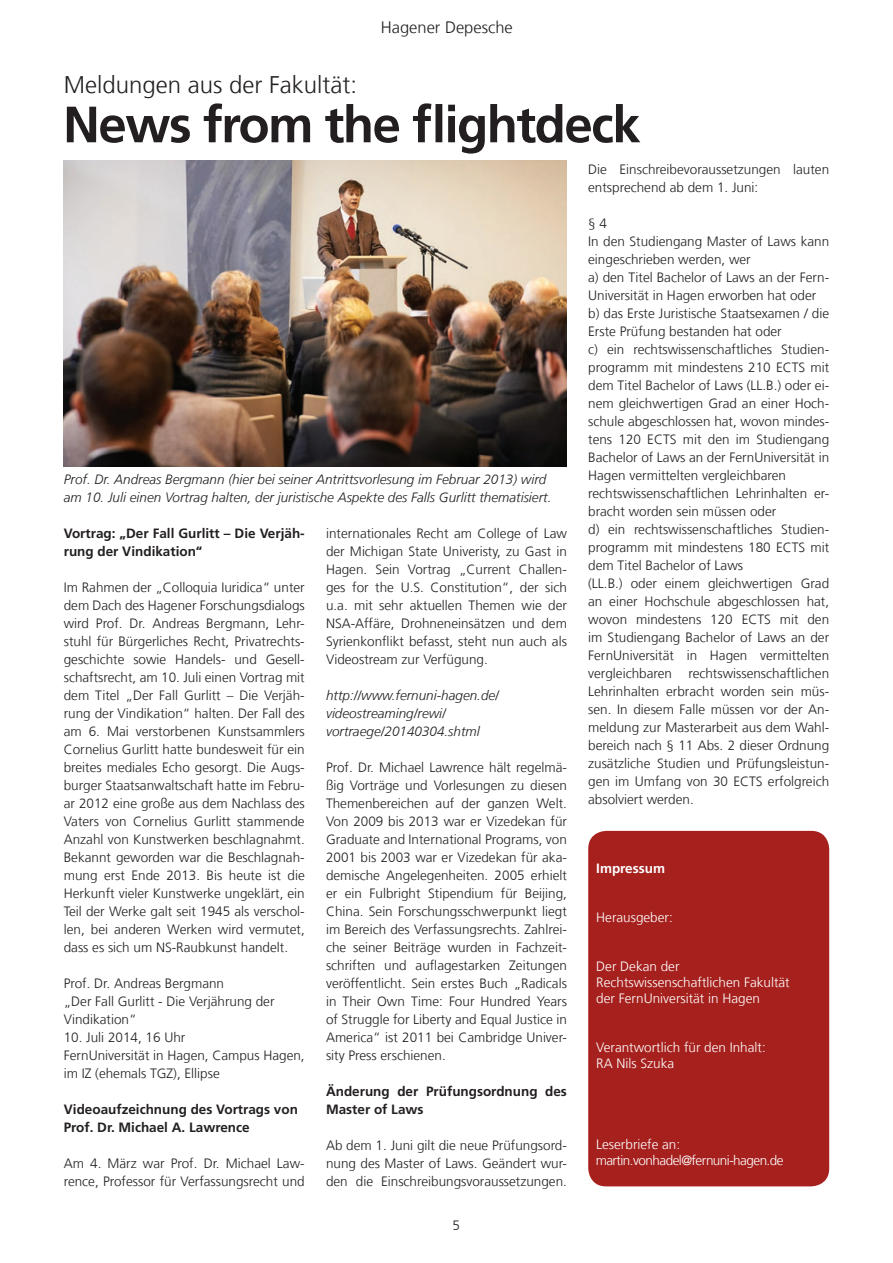
<style>
.page{position:relative;width:893px;height:1263px;background:#fff}
.page>*{position:absolute;margin:0;border:0;box-sizing:border-box;transform-origin:0 0}
.t1{font:700 51px "Frutiger LT Com";letter-spacing:-.03em;color:#231f20}
.t2{font:300 24px "Frutiger LT Com";color:#231f20}
.t3{font:300 16.5px "Frutiger LT Com";color:#231f20}
.t4{font:300 13.5px/18px "Frutiger LT Com";color:#231f20}
.t5{font:italic 300 13.5px/18px "Frutiger LT Com";color:#231f20}
.t6{font:700 13.5px/18px "Frutiger LT Com";color:#231f20}
.t7{font:300 13.5px/16.2px "Frutiger LT Com";color:#fff}
.t8{font:300 13.5px/16.2px "Frutiger LT Com";letter-spacing:-.04em;color:#fff}
.t9{font:700 13.5px "Frutiger LT Com";color:#fff}
</style>
<div class="page">
<div style="left:588px;top:831px;width:241px;height:355px;background:#a6211e;border-radius:18px"></div>
<img style="left:64px;top:160px;width:502px;height:306px">
<h2 class="t2" style="left:64px;top:71px;width:295px">Meldungen aus der Fakultät:</h2>
<p class="t3" style="left:381px;top:18px;width:134px">Hagener Depesche</p>
<h1 class="t1" style="left:63px;top:95px;width:579px">News from the flightdeck</h1>
<p class="t5" style="left:64px;top:471px;width:489px">Prof. Dr. Andreas Bergmann (hier bei seiner Antrittsvorlesung im Februar 2013) wird am 10. Juli einen Vortrag halten, der juristische Aspekte des Falls Gurlitt thematisiert.</p>
<p class="t6" style="left:64px;top:525px;width:242px">Vortrag: „Der Fall Gurlitt – Die Verjäh&shy;rung der Vindikation“</p>
<p class="t4" style="left:64px;top:579px;width:242px;text-align:justify">Im Rahmen der „Colloquia Iuridica“ unter dem Dach des Hagener Forschungsdialogs wird Prof. Dr. Andreas Bergmann, Lehr&shy;stuhl für Bürgerliches Recht, Privatrechts&shy;geschichte sowie Handels- und Gesell&shy;schaftsrecht, am 10. Juli einen Vortrag mit dem Titel „Der Fall Gurlitt – Die Verjäh&shy;rung der Vindikation“ halten. Der Fall des am 6. Mai verstorbenen Kunstsammlers Cornelius Gurlitt hatte bundesweit für ein breites mediales Echo gesorgt. Die Augs&shy;burger Staatsanwaltschaft hatte im Febru&shy;ar 2012 eine große aus dem Nachlass des Vaters von Cornelius Gurlitt stammende Anzahl von Kunstwerken beschlagnahmt.<br>Bekannt geworden war die Beschlagnah&shy;mung erst Ende 2013. Bis heute ist die Herkunft vieler Kunstwerke ungeklärt, ein Teil der Werke galt seit 1945 als verschol&shy;len, bei anderen Werken wird vermutet, dass es sich um NS-Raubkunst handelt.</p>
<p class="t4" style="left:64px;top:975px;width:212px">Prof. Dr. Andreas Bergmann<br>„Der Fall Gurlitt - Die Verjährung der<br>Vindikation“</p>
<p class="t4" style="left:64px;top:1029px;width:242px">10. Juli 2014, 16 Uhr<br>FernUniversität in Hagen, Campus Hagen, im IZ (ehemals TGZ), Ellipse</p>
<p class="t6" style="left:64px;top:1101px;width:236px">Videoaufzeichnung des Vortrags von<br>Prof. Dr. Michael A. Lawrence</p>
<p class="t4" style="left:64px;top:1155px;width:242px">Am 4. März war Prof. Dr. Michael Law&shy;rence, Professor für Verfassungsrecht und</p>
<p class="t4" style="left:326px;top:524px;width:242px;text-align:justify">internationales Recht am College of Law der Michigan State Univeristy, zu Gast in Hagen. Sein Vortrag „Current Challen&shy;ges for the U.S. Constitution“, der sich u.a. mit sehr aktuellen Themen wie der NSA-Affäre, Drohneneinsätzen und dem Syrienkonflikt befasst, steht nun auch als Videostream zur Verfügung.</p>
<p class="t5" style="left:326px;top:686px;width:175px">http://www.fernuni-hagen.de/ videostreaming/rewi/ vortraege/20140304.shtml</p>
<p class="t4" style="left:326px;top:758px;width:242px;text-align:justify">Prof. Dr. Michael Lawrence hält regelmä&shy;ßig Vorträge und Vorlesungen zu diesen Themenbereichen auf der ganzen Welt.<br>Von 2009 bis 2013 war er Vizedekan für Graduate and International Programs, von 2001 bis 2003 war er Vizedekan für aka&shy;demische Angelegenheiten. 2005 erhielt er ein Fulbright Stipendium für Beijing, China. Sein Forschungsschwerpunkt liegt im Bereich des Verfassungsrechts. Zahlrei&shy;che seiner Beiträge wurden in Fachzeit&shy;schriften und auflagestarken Zeitungen veröffentlicht. Sein erstes Buch „Radicals in Their Own Time: Four Hundred Years of Struggle for Liberty and Equal Justice in America“ ist 2011 bei Cambridge Univer&shy;sity Press erschienen.</p>
<p class="t6" style="left:326px;top:1082px;width:242px">Änderung der Prüfungsordnung des<br>Master of Laws</p>
<p class="t4" style="left:326px;top:1136px;width:242px;text-align:justify">Ab dem 1. Juni gilt die neue Prüfungsord&shy;nung des Master of Laws. Geändert wur&shy;den die Einschreibungsvoraussetzungen.</p>
<p class="t4" style="left:453px;top:1216px;width:9px">5</p>
<p class="t4" style="left:588px;top:160px;width:242px">Die Einschreibevoraussetzungen lauten entsprechend ab dem 1. Juni:</p>
<p class="t4" style="left:588px;top:214px;width:242px">§ 4<br>In den Studiengang Master of Laws kann eingeschrieben werden, wer<br>a) den Titel Bachelor of Laws an der Fern-Universität in Hagen erworben hat oder b) das Erste Juristische Staatsexamen / die Erste Prüfung bestanden hat oder<br>c) ein rechtswissenschaftliches Studien&shy;programm mit mindestens 210 ECTS mit dem Titel Bachelor of Laws (LL.B.) oder ei&shy;nem gleichwertigen Grad an einer Hoch&shy;schule abgeschlossen hat, wovon mindes&shy;tens 120 ECTS mit den im Studiengang Bachelor of Laws an der FernUniversität in Hagen vermittelten vergleichbaren rechtswissenschaftlichen Lehrinhalten er&shy;bracht worden sein müssen oder<br>d) ein rechtswissenschaftliches Studien&shy;programm mit mindestens 180 ECTS mit dem Titel Bachelor of Laws<br>(LL.B.) oder einem gleichwertigen Grad an einer Hochschule abgeschlossen hat, wovon mindestens 120 ECTS mit den im Studiengang Bachelor of Laws an der FernUniversität in Hagen vermittelten vergleichbaren rechtswissenschaftlichen Lehrinhalten erbracht worden sein müs&shy;sen. In diesem Falle müssen vor der An&shy;meldung zur Masterarbeit aus dem Wahl&shy;bereich nach § 11 Abs. 2 dieser Ordnung zusätzliche Studien und Prüfungsleistun&shy;gen im Umfang von 30 ECTS erfolgreich absolviert werden.</p>
<p class="t9" style="left:596px;top:861px;width:70px">Impressum</p>
<p class="t7" style="left:596px;top:909px;width:78px">Herausgeber:</p>
<p class="t7" style="left:596px;top:958px;width:195px">Der Dekan der<br>Rechtswissenschaftlichen Fakultät der FernUniversität in Hagen</p>
<p class="t7" style="left:596px;top:1039px;width:171px">Verantwortlich für den Inhalt:<br>RA Nils Szuka</p>
<p class="t8" style="left:596px;top:1136px;width:189px">Leserbriefe an: martin.vonhadel@fernuni-hagen.de</p>
</div>
